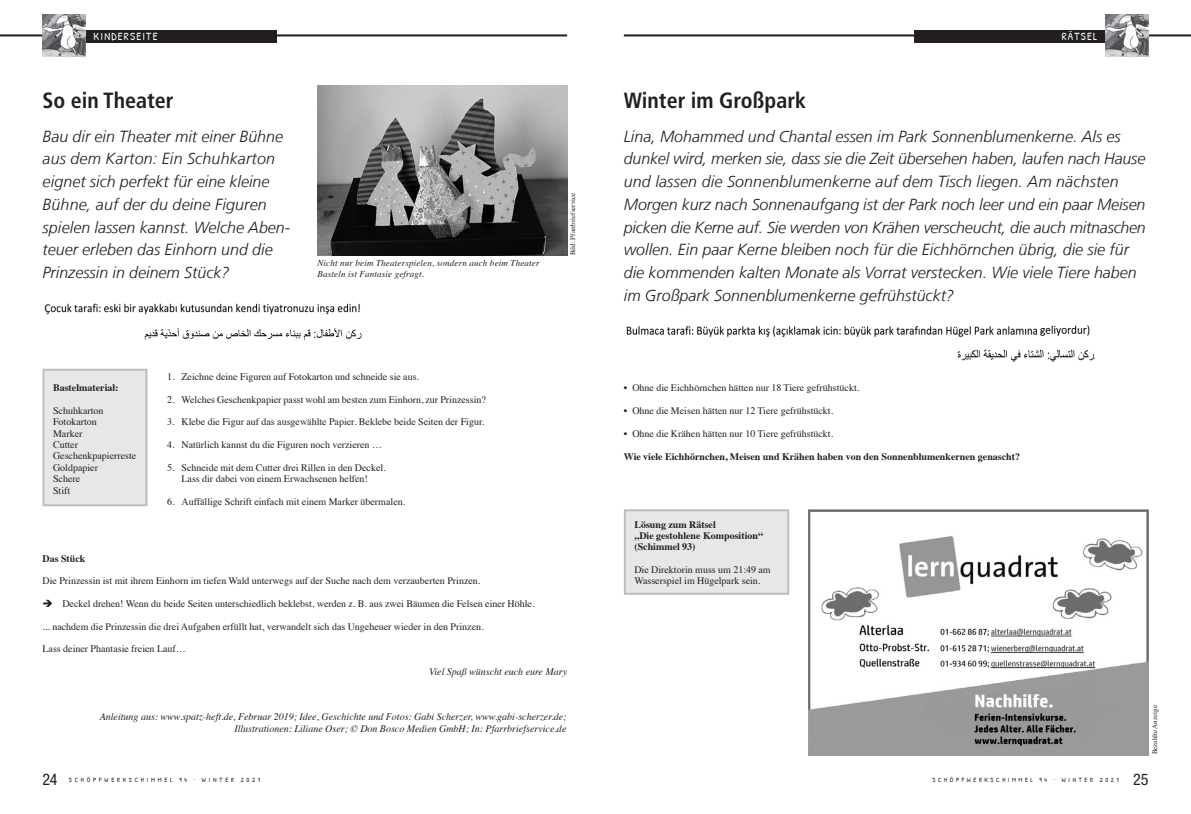
<style>
.page{position:relative;width:1191px;height:814px;background:#fff}
.page>*{position:absolute;margin:0;border:0;box-sizing:border-box;transform-origin:0 0}
.t1{font:700 condensed 22px "Frutiger LT Com";color:#231f20}
.t2{font:italic 300 16px/22.7px "Frutiger LT Com";color:#231f20}
.t3{font:condensed 16px "Helvetica Neue LT Pro";color:#231f20}
.t4{font:11px "Patrick Hand";letter-spacing:.11em;color:#fff}
.t5{font:10px/11.3px "Times";color:#231f20}
.t6{font:italic 10px/11.3px "Times";color:#231f20;text-align:right}
.t7{font:700 10px/11.3px "Times";color:#231f20}
.t8{font:italic 9px/11px "Times";letter-spacing:.02em;color:#231f20}
.t9{font:7px "Times";color:#231f20}
.t10{font:6.5px "Patrick Hand";letter-spacing:.43em;color:#231f20}
.t11{font:6.5px "Patrick Hand";letter-spacing:.41em;color:#231f20}
</style>
<div class="page">
<hr style="left:624px;top:34px;width:567px;height:2px;background:#231f20">
<div style="left:914px;top:30px;width:192px;height:12px;background:#231f20"></div>
<hr style="left:0;top:34px;width:567px;height:2px;background:#231f20">
<div style="left:85px;top:30px;width:192px;height:12px;background:#231f20"></div>
<img style="left:43px;top:14px;width:42px;height:43px">
<img style="left:1106px;top:14px;width:42px;height:43px">
<img style="left:317px;top:85px;width:250px;height:170px">
<img style="left:144px;top:328px;width:217px;height:13px">
<img style="left:44px;top:303px;width:316px;height:11px">
<img style="left:957px;top:349px;width:137px;height:13px">
<img style="left:626px;top:325px;width:464px;height:12px">
<img style="left:808px;top:510px;width:340px;height:245px">
<div style="left:625px;top:510px;width:163px;height:83px;background:#e6e7e9"></div>
<div style="left:624px;top:509px;width:165px;height:85px;border:2px solid #bcbdc0"></div>
<div style="left:44px;top:370px;width:102px;height:135px;background:#e6e7e9"></div>
<div style="left:43px;top:369px;width:104px;height:137px;border:2px solid #bcbdc0"></div>
<p class="t4" style="left:94px;top:28px;width:65px">KINDERSEITE</p>
<p class="t4" style="left:1061px;top:28px;width:37px">RÄTSEL</p>
<h1 class="t1" style="left:43px;top:87px;width:133px">So ein Theater</h1>
<h2 class="t2" style="left:43px;top:125px;width:249px">Bau dir ein Theater mit einer Bühne aus dem Karton: Ein Schuhkarton eignet sich perfekt für eine kleine<br>Bühne, auf der du deine Figuren spielen lassen kannst. Welche Aben&shy;teuer erleben das Einhorn und die<br>Prinzessin in deinem Stück?</h2>
<p class="t8" style="left:317px;top:257px;width:224px">Nicht nur beim Theaterspielen, sondern auch beim Theater<br>Basteln ist Fantasie gefragt.</p>
<p class="t9" style="left:566px;top:255px;width:64px;rotate:-90deg">Bild: Pfarrbriefservice</p>
<p class="t7" style="left:53px;top:381px;width:67px">Bastelmaterial:</p>
<p class="t5" style="left:53px;top:404px;width:85px">Schuhkarton<br>Fotokarton<br>Marker<br>Cutter<br>Geschenkpapierreste<br>Goldpapier<br>Schere<br>Stift</p>
<p class="t5" style="left:167px;top:370px;width:253px">1. Zeichne deine Figuren auf Fotokarton und schneide sie aus.</p>
<p class="t5" style="left:167px;top:393px;width:320px">2. Welches Geschenkpapier passt wohl am besten zum Einhorn, zur Prinzessin?</p>
<p class="t5" style="left:167px;top:415px;width:318px">3. Klebe die Figur auf das ausgewählte Papier. Beklebe beide Seiten der Figur.</p>
<p class="t5" style="left:167px;top:438px;width:216px">4. Natürlich kannst du die Figuren noch verzieren …</p>
<p class="t5" style="left:167px;top:461px;width:220px;text-align:center">5. Schneide mit dem Cutter drei Rillen in den Deckel.<br>Lass dir dabei von einem Erwachsenen helfen!</p>
<p class="t5" style="left:167px;top:495px;width:239px">6. Auffällige Schrift einfach mit einem Marker übermalen.</p>
<p class="t7" style="left:43px;top:551px;width:44px">Das Stück</p>
<p class="t5" style="left:43px;top:574px;width:439px">Die Prinzessin ist mit ihrem Einhorn im tiefen Wald unterwegs auf der Suche nach dem verzauberten Prinzen.</p>
<p class="t5" style="left:43px;top:597px;width:493px">➔ Deckel drehen! Wenn du beide Seiten unterschiedlich beklebst, werden z. B. aus zwei Bäumen die Felsen einer Höhle.</p>
<p class="t5" style="left:43px;top:619px;width:442px">... nachdem die Prinzessin die drei Aufgaben erfüllt hat, verwandelt sich das Ungeheuer wieder in den Prinzen.</p>
<p class="t5" style="left:43px;top:642px;width:145px">Lass deiner Phantasie freien Lauf…</p>
<p class="t6" style="left:429px;top:665px;width:139px">Viel Spaß wünscht euch eure Mary</p>
<p class="t6" style="left:100px;top:710px;width:468px">Anleitung aus: www.spatz-heft.de, Februar 2019; Idee, Geschichte und Fotos: Gabi Scherzer, www.gabi-scherzer.de;<br>Illustrationen: Liliane Oser; © Don Bosco Medien GmbH; In: Pfarrbriefservice.de</p>
<h1 class="t1" style="left:624px;top:87px;width:184px">Winter im Großpark</h1>
<p class="t2" style="left:624px;top:125px;width:523px">Lina, Mohammed und Chantal essen im Park Sonnenblumenkerne. Als es dunkel wird, merken sie, dass sie die Zeit übersehen haben, laufen nach Hause und lassen die Sonnenblumenkerne auf dem Tisch liegen. Am nächsten Morgen kurz nach Sonnenaufgang ist der Park noch leer und ein paar Meisen picken die Kerne auf. Sie werden von Krähen verscheucht, die auch mitnaschen wollen. Ein paar Kerne bleiben noch für die Eichhörnchen übrig, die sie für die kommenden kalten Monate als Vorrat verstecken. Wie viele Tiere haben im Großpark Sonnenblumenkerne gefrühstückt?</p>
<p class="t5" style="left:624px;top:381px;width:237px">• Ohne die Eichhörnchen hätten nur 18 Tiere gefrühstückt.</p>
<p class="t5" style="left:624px;top:404px;width:211px">• Ohne die Meisen hätten nur 12 Tiere gefrühstückt.</p>
<p class="t5" style="left:624px;top:427px;width:211px">• Ohne die Krähen hätten nur 10 Tiere gefrühstückt.</p>
<p class="t7" style="left:624px;top:449px;width:398px">Wie viele Eichhörnchen, Meisen und Krähen haben von den Sonnenblumenkernen genascht?</p>
<p class="t7" style="left:634px;top:517px;width:130px">Lösung zum Rätsel<br>„Die gestohlene Komposition“ (Schimmel 93)</p>
<p class="t5" style="left:634px;top:563px;width:138px">Die Direktorin muss um 21:49 am<br>Wasserspiel im Hügelpark sein.</p>
<p class="t9" style="left:1148px;top:754px;width:51px;rotate:-90deg">Bezahlte Anzeige</p>
<h2 class="t3" style="left:43px;top:770px;width:16px">24</h2>
<p class="t10" style="left:69px;top:774px;width:193px">SCHÖPFWERKSCHIMMEL 94 . WINTER 2021</p>
<p class="t11" style="left:932px;top:774px;width:188px">SCHÖPFWERKSCHIMMEL 94 . WINTER 2021</p>
<h2 class="t3" style="left:1133px;top:770px;width:17px">25</h2>
</div>
